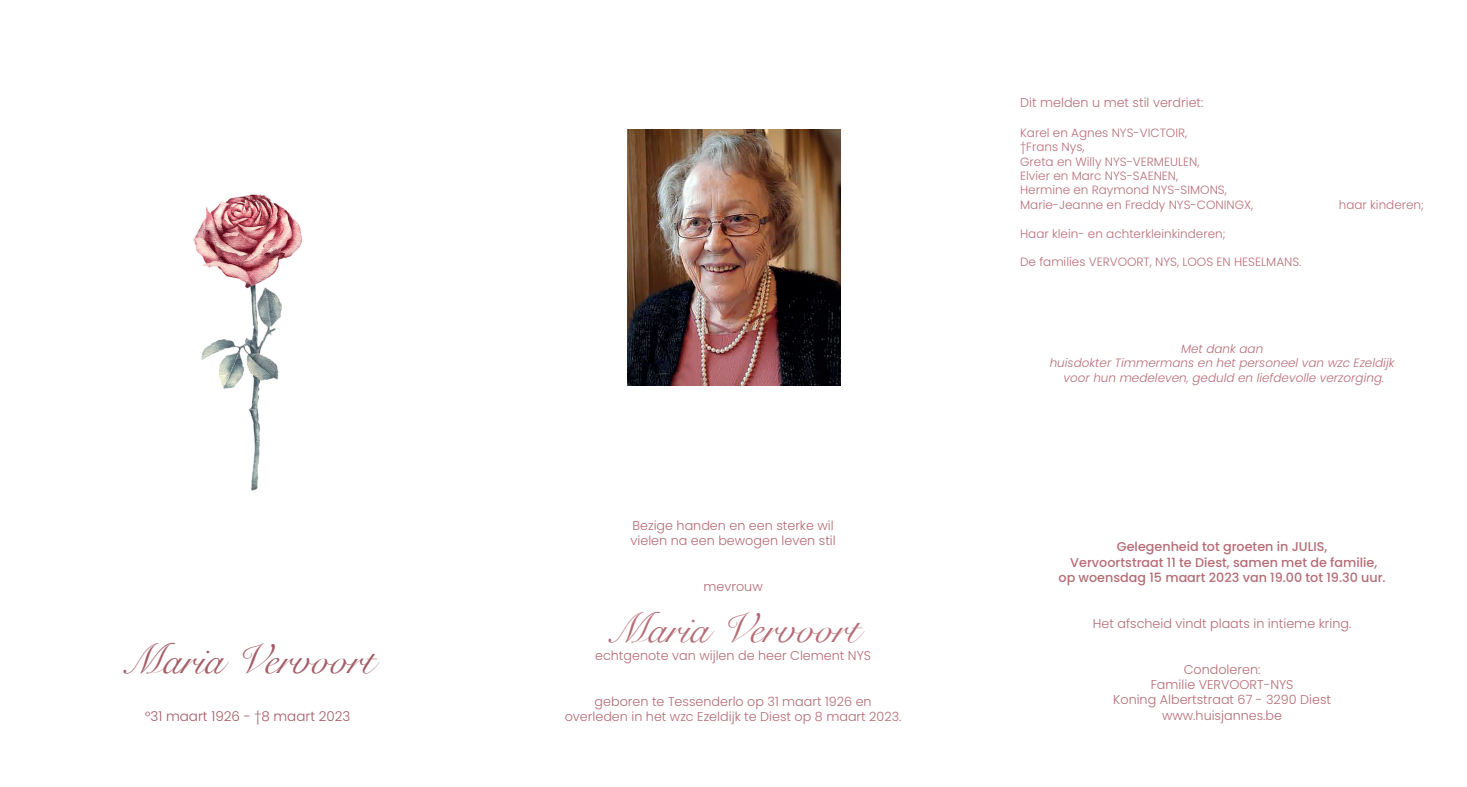
<style>
.page{position:relative;width:1467px;height:787px;background:#fff}
.page>*{position:absolute;margin:0;border:0;box-sizing:border-box;transform-origin:0 0}
.t1{font:42px "Snell Roundhand";color:#b56b74}
.t2{font:42px "Snell Roundhand";color:#a35c65}
.t3{font:300 13.5px "Poppins";color:#a35c65}
.t4{font:300 12.75px/15.3px "Poppins";color:#b56b74}
.t5{font:300 12.75px/15.3px "Poppins";color:#b66c75;text-align:center}
.t6{font:500 12.75px/15.3px "Poppins";color:#b66c75;text-align:center}
.t7{font:300 12.75px "Poppins";color:#b86f78}
.t8{font:300 12px/14.4px "Poppins";color:#b86f78}
.t9{font:italic 300 12px/14.4px "Poppins";color:#b86f78;text-align:center}
</style>
<div class="page">
<img style="left:628px;top:130px;width:212px;height:255px">
<img style="left:193px;top:194px;width:110px;height:297px">
<h1 class="t2" style="left:121px;top:626px;width:255px">Maria Vervoort</h1>
<p class="t3" style="left:145px;top:709px;width:207px">°31 maart 1926 - †8 maart 2023</p>
<p class="t4" style="left:630px;top:518px;width:207px">Bezige handen en een sterke wil vielen na een bewogen leven stil</p>
<p class="t4" style="left:704px;top:579px;width:61px">mevrouw</p>
<h1 class="t1" style="left:607px;top:594px;width:255px">Maria Vervoort</h1>
<p class="t4" style="left:595px;top:647px;width:278px">echtgenote van wijlen de heer Clement NYS</p>
<p class="t4" style="left:565px;top:693px;width:338px;text-align:center">geboren te Tessenderlo op 31 maart 1926 en overleden in het wzc Ezeldijk te Diest op 8 maart 2023.</p>
<p class="t7" style="left:1020px;top:95px;width:185px">Dit melden u met stil verdriet:</p>
<p class="t8" style="left:1020px;top:125px;width:235px">Karel en Agnes NYS-VICTOIR,<br>†Frans Nys,<br>Greta en Willy NYS-VERMEULEN,<br>Elvier en Marc NYS-SAENEN,<br>Hermine en Raymond NYS-SIMONS,<br>Marie-Jeanne en Freddy NYS-CONINGX,</p>
<p class="t8" style="left:1020px;top:226px;width:207px">Haar klein- en achterkleinkinderen;</p>
<p class="t8" style="left:1020px;top:255px;width:283px">De families VERVOORT, NYS, LOOS EN HESELMANS.</p>
<p class="t8" style="left:1339px;top:197px;width:87px">haar kinderen;</p>
<p class="t9" style="left:1050px;top:341px;width:346px">Met dank aan<br>huisdokter Timmermans en het personeel van wzc Ezeldijk voor hun medeleven, geduld en liefdevolle verzorging.</p>
<p class="t6" style="left:1059px;top:539px;width:329px">Gelegenheid tot groeten in JULIS,<br>Vervoortstraat 11 te Diest, samen met de familie,<br>op woensdag 15 maart 2023 van 19.00 tot 19.30 uur.</p>
<p class="t5" style="left:1093px;top:615px;width:260px">Het afscheid vindt plaats in intieme kring.</p>
<p class="t5" style="left:1113px;top:661px;width:219px">Condoleren:<br>Familie VERVOORT-NYS<br>Koning Albertstraat 67 - 3290 Diest www.huisjannes.be</p>
</div>
